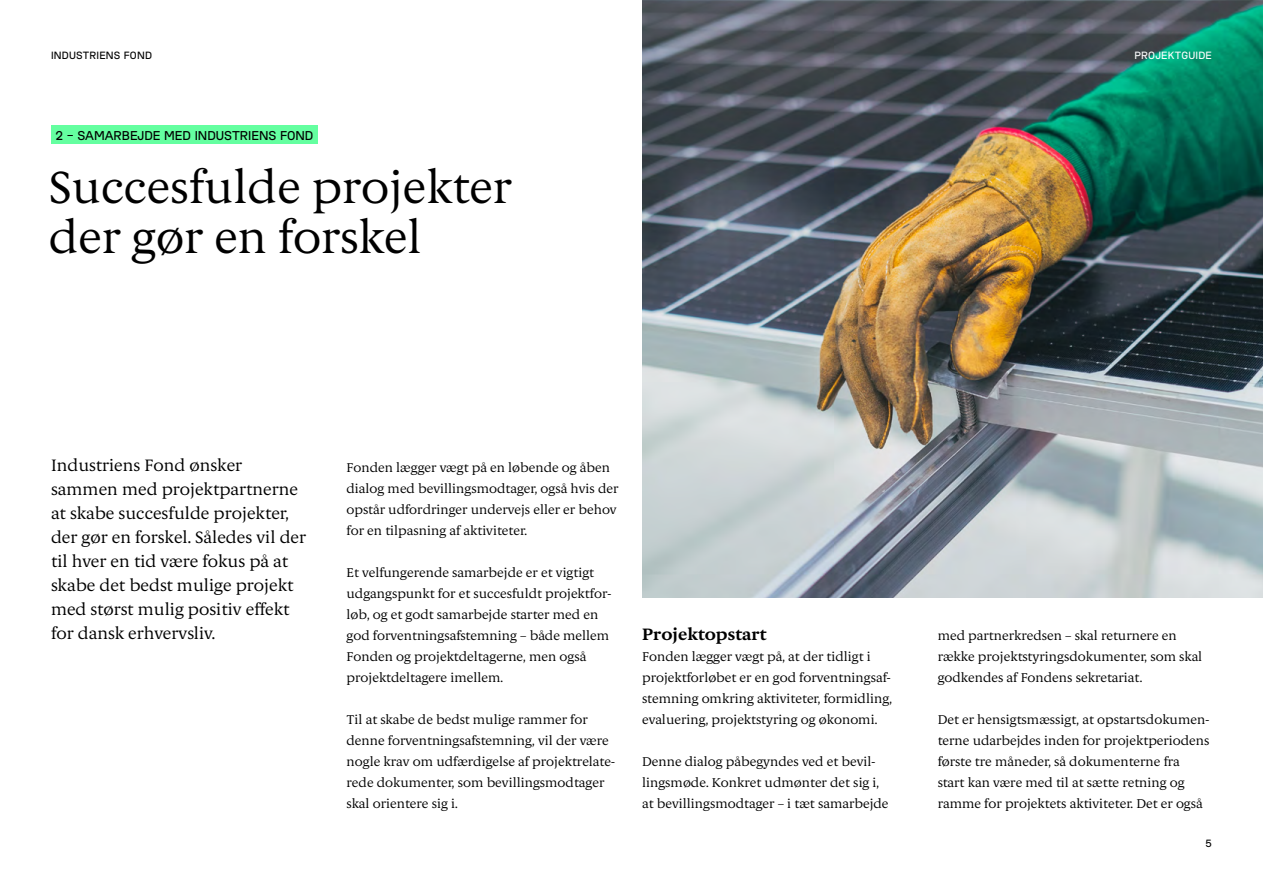
<style>
.page{position:relative;width:1263px;height:893px;background:#fff}
.page>*{position:absolute;margin:0;border:0;box-sizing:border-box;transform-origin:0 0}
.t1{font:45px/49.5px "Berlingske Serif Text";color:#000}
.t2{font:16.5px/24px "Berlingske Serif Text";color:#000}
.t3{font:700 16.5px "Berlingske Serif Text";color:#000}
.t4{font:12.75px/21px "Berlingske Serif Text";color:#000}
.t5{font:12.75px "Industriens Font IF Regular";color:#000}
.t6{font:10.5px "Industriens Font IF Regular";letter-spacing:.02em;color:#000}
.t7{font:10.5px "Industriens Font IF Regular";letter-spacing:.02em;color:#fff}
</style>
<div class="page">
<img style="left:642px;top:0;width:621px;height:598px">
<div style="left:51px;top:125px;width:267px;height:19px;background:#64ffa0"></div>
<p class="t6" style="left:51px;top:49px;width:102px">INDUSTRIENS FOND</p>
<p class="t5" style="left:56px;top:127px;width:259px">2 – SAMARBEJDE MED INDUSTRIENS FOND</p>
<h1 class="t1" style="left:49px;top:165px;width:465px">Succesfulde projekter der gør en forskel</h1>
<p class="t7" style="left:1134px;top:49px;width:8px">PRO</p>
<p class="t7" style="left:1155px;top:49px;width:47px">JEKTGUIDE</p>
<p class="t2" style="left:51px;top:454px;width:257px">Industriens Fond ønsker sammen med projektpartnerne at skabe succesfulde projekter, der gør en forskel. Således vil der til hver en tid være fokus på at skabe det bedst mulige projekt med størst mulig positiv effekt for dansk erhvervsliv.</p>
<p class="t4" style="left:347px;top:458px;width:273px">Fonden lægger vægt på en løbende og åben dialog med bevillingsmodtager, også hvis der opstår udfordringer undervejs eller er behov for en tilpasning af aktiviteter.</p>
<p class="t4" style="left:347px;top:563px;width:266px">Et velfungerende samarbejde er et vigtigt udgangspunkt for et succesfuldt projektfor&shy;løb, og et godt samarbejde starter med en god forventningsafstemning – både mellem Fonden og projektdeltagerne, men også projektdeltagere imellem.</p>
<p class="t4" style="left:347px;top:709px;width:270px">Til at skabe de bedst mulige rammer for denne forventningsafstemning, vil der være nogle krav om udfærdigelse af projektrelate&shy;rede dokumenter, som bevillingsmodtager skal orientere sig i.</p>
<p class="t3" style="left:642px;top:622px;width:126px">Projektopstart</p>
<p class="t4" style="left:642px;top:647px;width:251px">Fonden lægger vægt på, at der tidligt i projektforløbet er en god forventningsaf&shy;stemning omkring aktiviteter, formidling, evaluering, projektstyring og økonomi.</p>
<p class="t4" style="left:642px;top:752px;width:248px">Denne dialog påbegyndes ved et bevil&shy;lingsmøde. Konkret udmønter det sig i, at bevillingsmodtager – i tæt samarbejde</p>
<p class="t4" style="left:938px;top:626px;width:266px">med partnerkredsen – skal returnere en række projektstyringsdokumenter, som skal godkendes af Fondens sekretariat.</p>
<p class="t4" style="left:938px;top:710px;width:273px">Det er hensigtsmæssigt, at opstartsdokumen&shy;terne udarbejdes inden for projektperiodens første tre måneder, så dokumenterne fra start kan være med til at sætte retning og ramme for projektets aktiviteter. Det er også</p>
<p class="t6" style="left:1206px;top:837px;width:8px">5</p>
</div>
